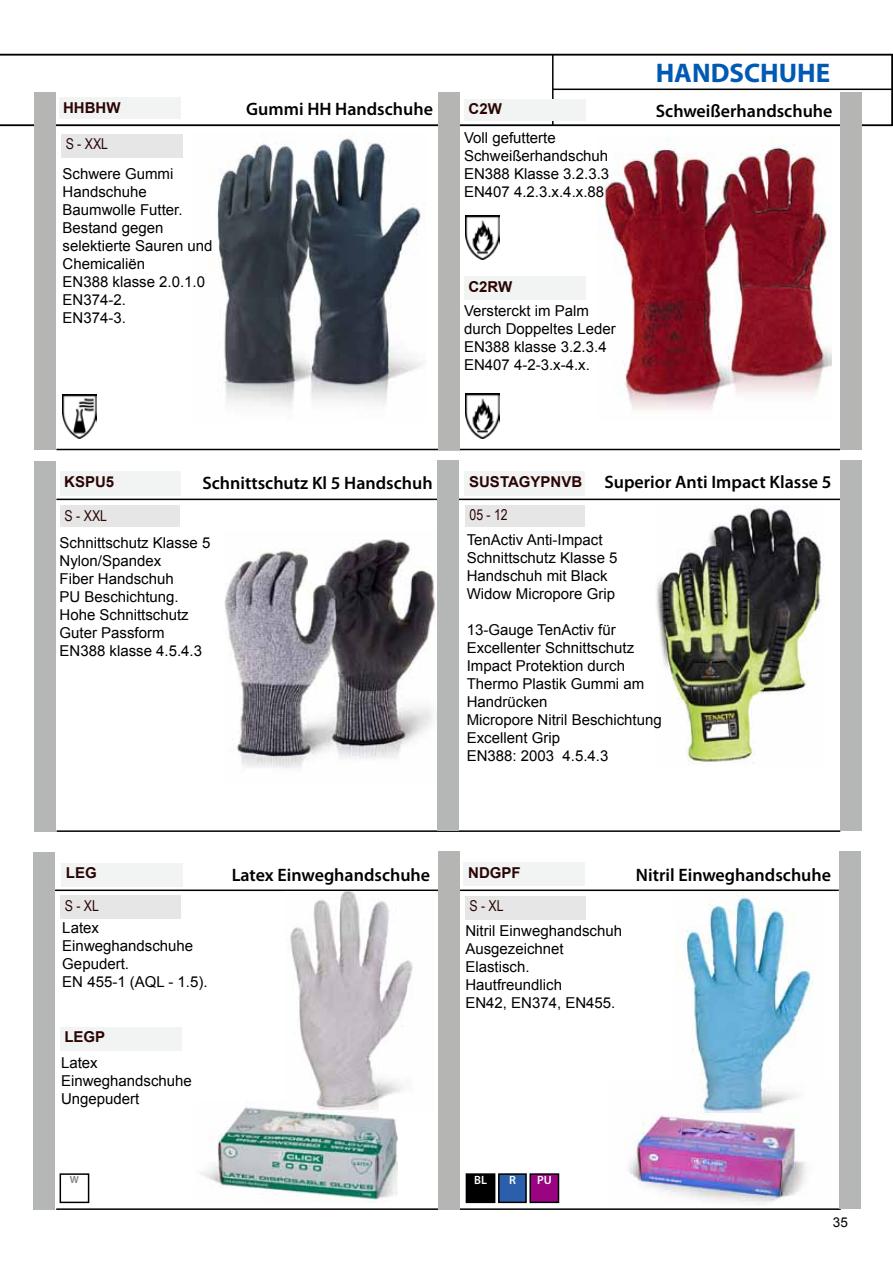
<style>
.page{position:relative;width:893px;height:1263px;background:#fff}
.page>*{position:absolute;margin:0;border:0;box-sizing:border-box;transform-origin:0 0}
.t1{font:700 27px "Myriad Pro";color:#0059b2}
.t2{font:600 18px "Myriad Pro";color:#000}
.t3{font:15px/18px "Arial";color:#000005}
.t4{font:700 15px "Arial";color:#2a0504}
.t5{font:15px "Arial Narrow";color:#2a0504}
.t6{font:13.5px "Arial";color:#000005}
.t7{font:600 12px "Myriad Pro";color:#fff}
.t8{font:600 10.5px "Myriad Pro";color:#828282}
.s1{font-family:"Arial";font-weight:700;font-size:15px;color:#2a0504}
</style>
<div class="page">
<svg style="left:0;top:54px;width:893px;height:72px"></svg>
<hr style="left:552px;top:55px;width:2px;height:70px;background:#000">
<hr style="left:553px;top:89px;width:340px;height:1px;background:#000">
<hr style="left:55px;top:889px;width:784px;height:2px;background:#000">
<hr style="left:56px;top:499px;width:784px;height:1px;background:#000">
<hr style="left:56px;top:1208px;width:785px;height:2px;background:#000">
<hr style="left:57px;top:830px;width:783px;height:2px;background:#000">
<hr style="left:56px;top:449px;width:784px;height:1px;background:#000">
<div style="left:33px;top:852px;width:22px;height:357px;background:#b5b6b6"></div>
<div style="left:34px;top:92px;width:22px;height:358px;background:#b5b5b3"></div>
<div style="left:34px;top:461px;width:22px;height:370px;background:#b5b6b6"></div>
<div style="left:438px;top:92px;width:22px;height:358px;background:#b5b5b3"></div>
<div style="left:437px;top:461px;width:22px;height:370px;background:#b5b6b6"></div>
<div style="left:839px;top:851px;width:22px;height:358px;background:#b5b6b6"></div>
<div style="left:840px;top:92px;width:22px;height:357px;background:#b5b5b3"></div>
<div style="left:840px;top:460px;width:22px;height:371px;background:#b5b6b6"></div>
<div style="left:60px;top:472px;width:120px;height:24px;background:#f2f3f3"></div>
<div style="left:60px;top:505px;width:120px;height:22px;background:#e6e6e7"></div>
<img style="left:224px;top:539px;width:212px;height:230px">
<img style="left:217px;top:133px;width:208px;height:274px">
<div style="left:61px;top:134px;width:121px;height:23px;background:#e6e6e7"></div>
<img style="left:63px;top:395px;width:34px;height:43px">
<div style="left:59px;top:98px;width:121px;height:21px;background:#f2f3f3"></div>
<div style="left:464px;top:99px;width:121px;height:22px;background:#f2f3f3"></div>
<img style="left:602px;top:138px;width:229px;height:273px">
<div style="left:464px;top:276px;width:121px;height:24px;background:#f2f3f3"></div>
<img style="left:466px;top:394px;width:33px;height:44px">
<img style="left:466px;top:215px;width:33px;height:44px">
<div style="left:62px;top:863px;width:121px;height:24px;background:#f2f3f3"></div>
<img style="left:201px;top:1106px;width:196px;height:96px">
<div style="left:464px;top:863px;width:121px;height:23px;background:#f2f3f3"></div>
<img style="left:624px;top:1115px;width:182px;height:89px">
<div style="left:60px;top:1173px;width:29px;height:30px;border:2px solid #000"></div>
<div style="left:466px;top:1174px;width:29px;height:28px;background:#000"></div>
<div style="left:466px;top:1173px;width:29px;height:30px;border:2px solid #000"></div>
<div style="left:499px;top:1174px;width:27px;height:28px;background:#2b5fac"></div>
<div style="left:498px;top:1173px;width:29px;height:30px;border:2px solid #000"></div>
<div style="left:530px;top:1174px;width:28px;height:28px;background:#9a0483"></div>
<div style="left:529px;top:1173px;width:30px;height:30px;border:2px solid #000"></div>
<div style="left:438px;top:852px;width:22px;height:358px;background:#b5b5b3"></div>
<div style="left:61px;top:895px;width:120px;height:24px;background:#e6e6e7"></div>
<div style="left:465px;top:896px;width:120px;height:23px;background:#e6e6e7"></div>
<img style="left:674px;top:893px;width:139px;height:220px">
<img style="left:286px;top:891px;width:127px;height:218px">
<div style="left:60px;top:1027px;width:121px;height:24px;background:#f2f3f3"></div>
<div style="left:465px;top:471px;width:120px;height:25px;background:#f2f3f3"></div>
<div style="left:465px;top:505px;width:120px;height:22px;background:#e6e6e7"></div>
<img style="left:656px;top:505px;width:168px;height:260px">
<h1 class="t1" style="left:656px;top:56px;width:176px">HANDSCHUHE</h1>
<p class="t4" style="left:63px;top:97px;width:59px">HHBHW</p>
<p class="t2" style="left:246px;top:98px;width:188px">Gummi HH Handschuhe</p>
<p class="t4" style="left:469px;top:99px;width:35px">C2W</p>
<p class="t2" style="left:656px;top:99px;width:178px">Schweißerhandschuhe</p>
<p class="t5" style="left:66px;top:133px;width:44px">S - XXL</p>
<p class="t3" style="left:63px;top:164px;width:152px">Schwere Gummi<br>Handschuhe<br>Baumwolle Futter.<br>Bestand gegen selektierte Sauren und<br>Chemicaliën<br>EN388 klasse 2.0.1.0<br>EN374-2.<br>EN374-3.</p>
<p class="t3" style="left:464px;top:129px;width:147px">Voll gefutterte<br>Schweißerhandschuh<br>EN388 Klasse 3.2.3.3<br>EN407 4.2.3.x.4.x.88</p>
<p class="t4" style="left:468px;top:276px;width:45px">C2RW</p>
<p class="t3" style="left:464px;top:302px;width:153px">Versterckt im Palm durch Doppeltes Leder<br>EN388 klasse 3.2.3.4<br>EN407 4-2-3.x-4.x.</p>
<p class="t4" style="left:64px;top:471px;width:52px">KSPU5</p>
<p class="t2" style="left:202px;top:472px;width:232px">Schnittschutz Kl 5 Handschuh</p>
<p class="t5" style="left:65px;top:504px;width:44px">S - XXL</p>
<p class="t3" style="left:60px;top:534px;width:152px">Schnittschutz Klasse 5<br>Nylon/Spandex<br>Fiber Handschuh<br>PU Beschichtung.<br>Hohe Schnittschutz<br>Guter Passform<br>EN388 klasse 4.5.4.3</p>
<p class="t2" style="left:469px;top:470px;width:364px"><span class="s1">SUSTAGYPNVB</span> Superior Anti Impact Klasse 5</p>
<p class="t5" style="left:469px;top:504px;width:40px">05 - 12</p>
<p class="t3" style="left:467px;top:531px;width:152px">TenActiv Anti-Impact<br>Schnittschutz Klasse 5<br>Handschuh mit Black<br>Widow Micropore Grip</p>
<p class="t3" style="left:467px;top:621px;width:197px">13-Gauge TenActiv für<br>Excellenter Schnittschutz<br>Impact Protektion durch<br>Thermo Plastik Gummi am<br>Handrücken<br>Micropore Nitril Beschichtung<br>Excellent Grip<br>EN388: 2003 4.5.4.3</p>
<p class="t4" style="left:66px;top:863px;width:32px">LEG</p>
<p class="t4" style="left:468px;top:862px;width:54px">NDGPF</p>
<p class="t2" style="left:232px;top:863px;width:200px">Latex Einweghandschuhe</p>
<p class="t2" style="left:636px;top:863px;width:197px">Nitril Einweghandschuhe</p>
<p class="t5" style="left:65px;top:894px;width:36px">S - XL</p>
<p class="t3" style="left:62px;top:919px;width:147px">Latex<br>Einweghandschuhe<br>Gepudert.<br>EN 455-1 (AQL - 1.5).</p>
<p class="t4" style="left:64px;top:1027px;width:42px">LEGP</p>
<p class="t3" style="left:61px;top:1054px;width:132px">Latex<br>Einweghandschuhe<br>Ungepudert</p>
<p class="t5" style="left:469px;top:895px;width:36px">S - XL</p>
<p class="t3" style="left:465px;top:922px;width:158px">Nitril Einweghandschuh<br>Ausgezeichnet<br>Elastisch.<br>Hautfreundlich<br>EN42, EN374, EN455.</p>
<p class="t8" style="left:70px;top:1172px;width:11px">W</p>
<p class="t7" style="left:474px;top:1172px;width:14px">BL</p>
<p class="t7" style="left:509px;top:1172px;width:8px">R</p>
<p class="t7" style="left:537px;top:1172px;width:16px">PU</p>
<p class="t6" style="left:833px;top:1213px;width:17px">35</p>
</div>
